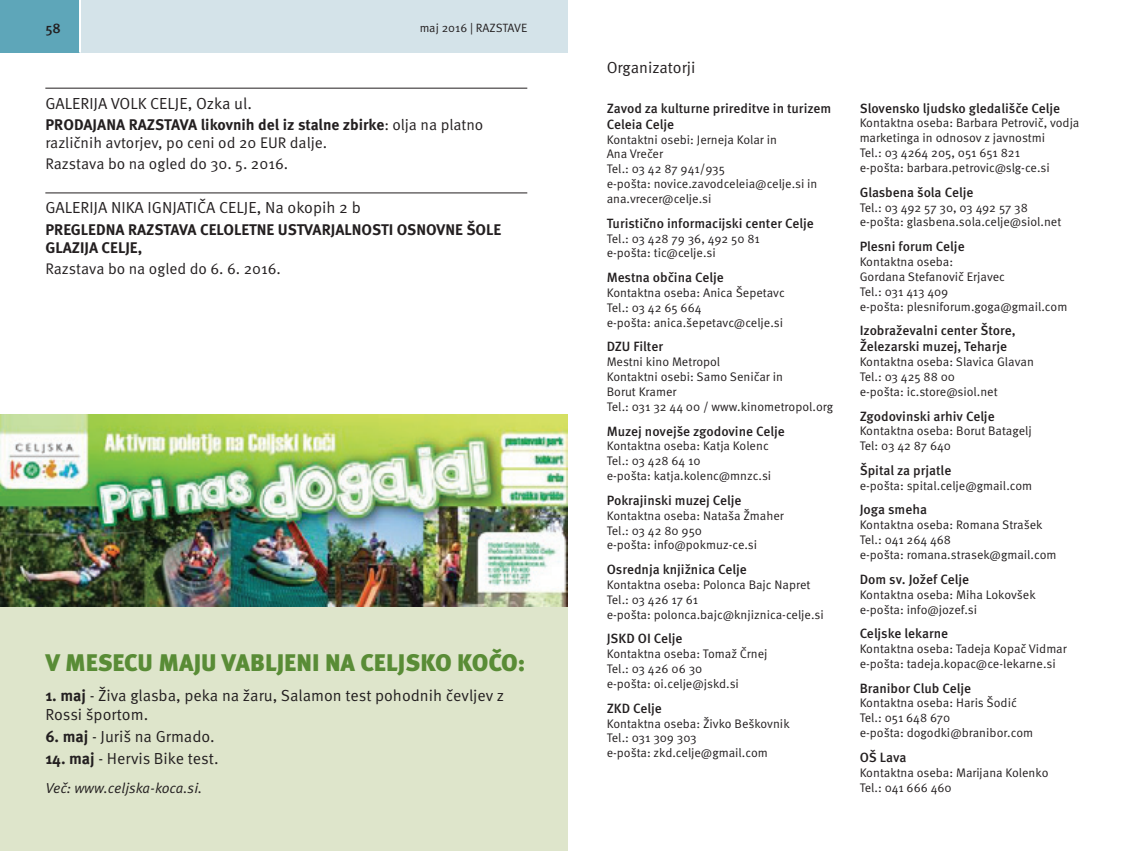
<style>
.page{position:relative;width:1134px;height:851px;background:#fff}
.page>*{position:absolute;margin:0;border:0;box-sizing:border-box;transform-origin:0 0}
.t1{font:900 24px "Meta Pro";color:#598c36}
.t2{font:16px/19.2px "Meta Pro";color:#231f20}
.t3{font:15.4px/18.4px "Meta Pro";color:#231f20}
.t4{font:700 15.4px/18.4px "Meta Pro";color:#231f20}
.t5{font:italic 14.4px "Meta Pro";color:#231f20}
.t6{font:500 14px "Meta Pro";color:#231f20}
.t7{font:500 13.4px/16px "Meta Pro";color:#231f20}
.t8{font:12.4px/14.8px "Meta Pro";color:#231f20}
.t9{font:12px "Meta Pro";color:#231f20}
.s1{font-weight:700}
</style>
<div class="page">
<div style="left:0;top:0;width:567px;height:53px;background:#d4e3e9"></div>
<div style="left:0;top:0;width:79px;height:53px;background:#5ea6b9"></div>
<hr style="left:45px;top:88px;width:482px;height:1px;background:#231f20">
<hr style="left:45px;top:192px;width:482px;height:1px;background:#231f20">
<div style="left:0;top:441px;width:567px;height:409px;background:#dee5cb"></div>
<img style="left:0;top:414px;width:567px;height:192px">
<hr style="left:79px;top:0;width:2px;height:53px;background:#fff">
<p class="t6" style="left:45px;top:20px;width:17px">58</p>
<p class="t9" style="left:420px;top:20px;width:109px">maj 2016 | RAZSTAVE</p>
<p class="t2" style="left:45px;top:94px;width:208px">GALERIJA VOLK CELJE, Ozka ul.</p>
<p class="t3" style="left:45px;top:116px;width:439px"><span class="s1">PRODAJANA RAZSTAVA likovnih del iz stalne zbirke</span>: olja na platno različnih avtorjev, po ceni od 20 EUR dalje.</p>
<p class="t3" style="left:45px;top:155px;width:244px">Razstava bo na ogled do 30. 5. 2016.</p>
<p class="t2" style="left:45px;top:198px;width:317px">GALERIJA NIKA IGNJATIČA CELJE, Na okopih 2 b</p>
<p class="t4" style="left:45px;top:220px;width:457px">PREGLEDNA RAZSTAVA CELOLETNE USTVARJALNOSTI OSNOVNE ŠOLE<br>GLAZIJA CELJE,</p>
<p class="t3" style="left:45px;top:260px;width:237px">Razstava bo na ogled do 6. 6. 2016.</p>
<h1 class="t1" style="left:45px;top:647px;width:482px">V MESECU MAJU VABLJENI NA CELJSKO KOČO:</h1>
<p class="t2" style="left:45px;top:686px;width:460px"><span class="s1">1. maj</span> - Živa glasba, peka na žaru, Salamon test pohodnih čevljev z<br>Rossi športom.</p>
<p class="t2" style="left:45px;top:727px;width:171px"><span class="s1">6. maj</span> - Juriš na Grmado.</p>
<p class="t2" style="left:45px;top:749px;width:175px"><span class="s1">14. maj</span> - Hervis Bike test.</p>
<p class="t5" style="left:45px;top:778px;width:159px">Več: www.celjska-koca.si.</p>
<p class="t2" style="left:607px;top:58px;width:90px">Organizatorji</p>
<p class="t7" style="left:607px;top:100px;width:226px">Zavod za kulturne prireditve in turizem<br>Celeia Celje</p>
<p class="t8" style="left:607px;top:132px;width:212px">Kontaktni osebi: Jerneja Kolar in<br>Ana Vrečer<br>Tel.: 03 42 87 941/935<br>e-pošta: novice.zavodceleia@celje.si in ana.vrecer@celje.si</p>
<p class="t7" style="left:607px;top:215px;width:209px">Turistično informacijski center Celje</p>
<p class="t8" style="left:607px;top:231px;width:155px">Tel.: 03 428 79 36, 492 50 81 e-pošta: tic@celje.si</p>
<p class="t7" style="left:607px;top:270px;width:119px">Mestna občina Celje</p>
<p class="t8" style="left:607px;top:285px;width:180px">Kontaktna oseba: Anica Šepetavc<br>Tel.: 03 42 65 664<br>e-pošta: anica.šepetavc@celje.si</p>
<p class="t7" style="left:607px;top:339px;width:58px">DZU Filter</p>
<p class="t8" style="left:607px;top:355px;width:228px">Mestni kino Metropol<br>Kontaktni osebi: Samo Seničar in<br>Borut Kramer<br>Tel.: 031 32 44 00 / www.kinometropol.org</p>
<p class="t7" style="left:607px;top:423px;width:180px">Muzej novejše zgodovine Celje</p>
<p class="t8" style="left:607px;top:439px;width:166px">Kontaktna oseba: Katja Kolenc<br>Tel.: 03 428 64 10<br>e-pošta: katja.kolenc@mnzc.si</p>
<p class="t7" style="left:607px;top:492px;width:136px">Pokrajinski muzej Celje</p>
<p class="t8" style="left:607px;top:508px;width:179px">Kontaktna oseba: Nataša Žmaher<br>Tel.: 03 42 80 950<br>e-pošta: info@pokmuz-ce.si</p>
<p class="t7" style="left:607px;top:561px;width:142px">Osrednja knjižnica Celje</p>
<p class="t8" style="left:607px;top:577px;width:219px">Kontaktna oseba: Polonca Bajc Napret<br>Tel.: 03 426 17 61<br>e-pošta: polonca.bajc@knjiznica-celje.si</p>
<p class="t7" style="left:607px;top:631px;width:77px">JSKD OI Celje</p>
<p class="t8" style="left:607px;top:646px;width:162px">Kontaktna oseba: Tomaž Črnej<br>Tel.: 03 426 06 30<br>e-pošta: oi.celje@jskd.si</p>
<p class="t7" style="left:607px;top:700px;width:57px">ZKD Celje</p>
<p class="t8" style="left:607px;top:716px;width:184px">Kontaktna oseba: Živko Beškovnik<br>Tel.: 031 309 303<br>e-pošta: zkd.celje@gmail.com</p>
<p class="t7" style="left:860px;top:100px;width:202px">Slovensko ljudsko gledališče Celje</p>
<p class="t8" style="left:860px;top:116px;width:221px">Kontaktna oseba: Barbara Petrovič, vodja marketinga in odnosov z javnostmi<br>Tel.: 03 4264 205, 051 651 821<br>e-pošta: barbara.petrovic@slg-ce.si</p>
<p class="t7" style="left:860px;top:184px;width:115px">Glasbena šola Celje</p>
<p class="t8" style="left:860px;top:200px;width:203px">Tel.: 03 492 57 30, 03 492 57 38 e-pošta: glasbena.sola.celje@siol.net</p>
<p class="t7" style="left:860px;top:239px;width:107px">Plesni forum Celje</p>
<p class="t8" style="left:860px;top:254px;width:209px">Kontaktna oseba:<br>Gordana Stefanovič Erjavec<br>Tel.: 031 413 409<br>e-pošta: plesniforum.goga@gmail.com</p>
<p class="t7" style="left:860px;top:323px;width:158px">Izobraževalni center Štore,<br>Železarski muzej, Teharje</p>
<p class="t8" style="left:860px;top:355px;width:176px">Kontaktna oseba: Slavica Glavan<br>Tel.: 03 425 88 00<br>e-pošta: ic.store@siol.net</p>
<p class="t7" style="left:860px;top:408px;width:137px">Zgodovinski arhiv Celje</p>
<p class="t8" style="left:860px;top:424px;width:174px">Kontaktna oseba: Borut Batagelj<br>Tel: 03 42 87 640</p>
<p class="t7" style="left:860px;top:462px;width:93px">Špital za prjatle</p>
<p class="t8" style="left:860px;top:478px;width:174px">e-pošta: spital.celje@gmail.com</p>
<p class="t7" style="left:860px;top:502px;width:69px">Joga smeha</p>
<p class="t8" style="left:860px;top:518px;width:198px">Kontaktna oseba: Romana Strašek<br>Tel.: 041 264 468<br>e-pošta: romana.strasek@gmail.com</p>
<p class="t7" style="left:860px;top:571px;width:111px">Dom sv. Jožef Celje</p>
<p class="t8" style="left:860px;top:587px;width:178px">Kontaktna oseba: Miha Lokovšek e-pošta: info@jozef.si</p>
<p class="t7" style="left:860px;top:625px;width:90px">Celjske lekarne</p>
<p class="t8" style="left:860px;top:641px;width:209px">Kontaktna oseba: Tadeja Kopač Vidmar e-pošta: tadeja.kopac@ce-lekarne.si</p>
<p class="t7" style="left:860px;top:680px;width:113px">Branibor Club Celje</p>
<p class="t8" style="left:860px;top:696px;width:175px">Kontaktna oseba: Haris Šodić<br>Tel.: 051 648 670<br>e-pošta: dogodki@branibor.com</p>
<p class="t7" style="left:860px;top:749px;width:48px">OŠ Lava</p>
<p class="t8" style="left:860px;top:765px;width:190px">Kontaktna oseba: Marijana Kolenko<br>Tel.: 041 666 460</p>
</div>
